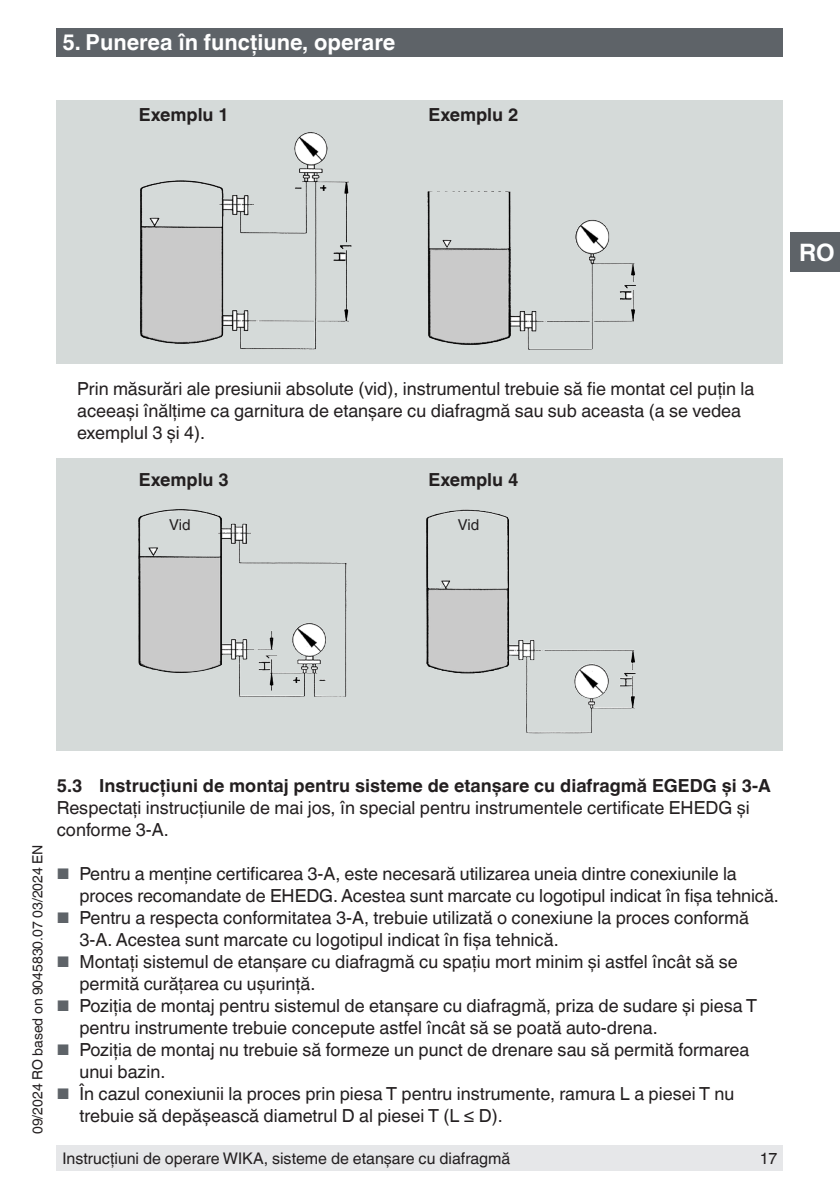
<style>
.page{position:relative;width:840px;height:1191px;background:#fff}
.page>*{position:absolute;margin:0;border:0;box-sizing:border-box;transform-origin:0 0}
.t1{font:700 24px "Helvetica World";color:#fff}
.t2{font:700 22px "Helvetica World";color:#fff}
.t3{font:18px/22px "Helvetica World";color:#231f20}
.t4{font:700 18px "Helvetica World";color:#231f20}
.t5{font:16px "Helvetica World";color:#231f20}
.t6{font:15px "Helvetica World";color:#231f20}
.t7{font:14px "Helvetica World";color:#231f20}
.s1{font-size:15.4px;color:#5e6368}
</style>
<div class="page">
<div style="left:56px;top:1145px;width:726px;height:26px;background:#e6e7e9"></div>
<div style="left:57px;top:28px;width:725px;height:29px;background:#5e6368"></div>
<div style="left:790px;top:232px;width:49px;height:40px;background:#5e6368"></div>
<div style="left:57px;top:101px;width:725px;height:263px;background:#d5dad9"></div>
<img style="left:140px;top:134px;width:208px;height:216px">
<div style="left:57px;top:458px;width:725px;height:292px;background:#d5dad9"></div>
<img style="left:138px;top:509px;width:209px;height:188px">
<p class="t2" style="left:62px;top:30px;width:334px">5. Punerea în funcţiune, operare</p>
<p class="t4" style="left:139px;top:104px;width:92px">Exemplu 1</p>
<p class="t4" style="left:428px;top:104px;width:92px">Exemplu 2</p>
<h1 class="t1" style="left:798px;top:239px;width:37px">RO</h1>
<p class="t3" style="left:77px;top:378px;width:678px">Prin măsurări ale presiunii absolute (vid), instrumentul trebuie să fie montat cel puţin la aceeaşi înălţime ca garnitura de etanşare cu diafragmă sau sub aceasta (a se vedea exemplul 3 şi 4).</p>
<p class="t4" style="left:139px;top:469px;width:92px">Exemplu 3</p>
<p class="t4" style="left:428px;top:469px;width:92px">Exemplu 4</p>
<p class="t6" style="left:169px;top:516px;width:23px">Vid</p>
<p class="t6" style="left:457px;top:516px;width:23px">Vid</p>
<p class="t7" style="left:30px;top:1134px;width:291px;rotate:-90deg">09/2024 RO based on 9045830.07 03/2024 EN</p>
<p class="t4" style="left:57px;top:775px;width:715px">5.3 Instrucţiuni de montaj pentru sisteme de etanşare cu diafragmă EGEDG şi 3-A</p>
<p class="t3" style="left:57px;top:796px;width:694px">Respectaţi instrucţiunile de mai jos, în special pentru instrumentele certificate EHEDG şi conforme 3-A.</p>
<p class="t3" style="left:79px;top:862px;width:700px;text-indent:-23px"><span class="s1">■</span> Pentru a menține certificarea 3-A, este necesară utilizarea uneia dintre conexiunile la proces recomandate de EHEDG. Acestea sunt marcate cu logotipul indicat în fișa tehnică.</p>
<p class="t3" style="left:79px;top:906px;width:670px;text-indent:-23px"><span class="s1">■</span> Pentru a respecta conformitatea 3-A, trebuie utilizată o conexiune la proces conformă<br>3-A. Acestea sunt marcate cu logotipul indicat în fișa tehnică.</p>
<p class="t3" style="left:79px;top:950px;width:659px;text-indent:-23px"><span class="s1">■</span> Montaţi sistemul de etanşare cu diafragmă cu spaţiu mort minim şi astfel încât să se permită curăţarea cu uşurinţă.</p>
<p class="t3" style="left:79px;top:994px;width:678px;text-indent:-23px"><span class="s1">■</span> Poziţia de montaj pentru sistemul de etanşare cu diafragmă, priza de sudare şi piesa T pentru instrumente trebuie concepute astfel încât să se poată auto-drena.</p>
<p class="t3" style="left:79px;top:1038px;width:671px;text-indent:-23px"><span class="s1">■</span> Poziția de montaj nu trebuie să formeze un punct de drenare sau să permită formarea unui bazin.</p>
<p class="t3" style="left:79px;top:1082px;width:656px;text-indent:-23px"><span class="s1">■</span> În cazul conexiunii la proces prin piesa T pentru instrumente, ramura L a piesei T nu trebuie să depăşească diametrul D al piesei T (L ≤ D).</p>
<p class="t5" style="left:62px;top:1149px;width:449px">Instrucţiuni de operare WIKA, sisteme de etanşare cu diafragmă</p>
<p class="t5" style="left:759px;top:1149px;width:19px">17</p>
</div>
